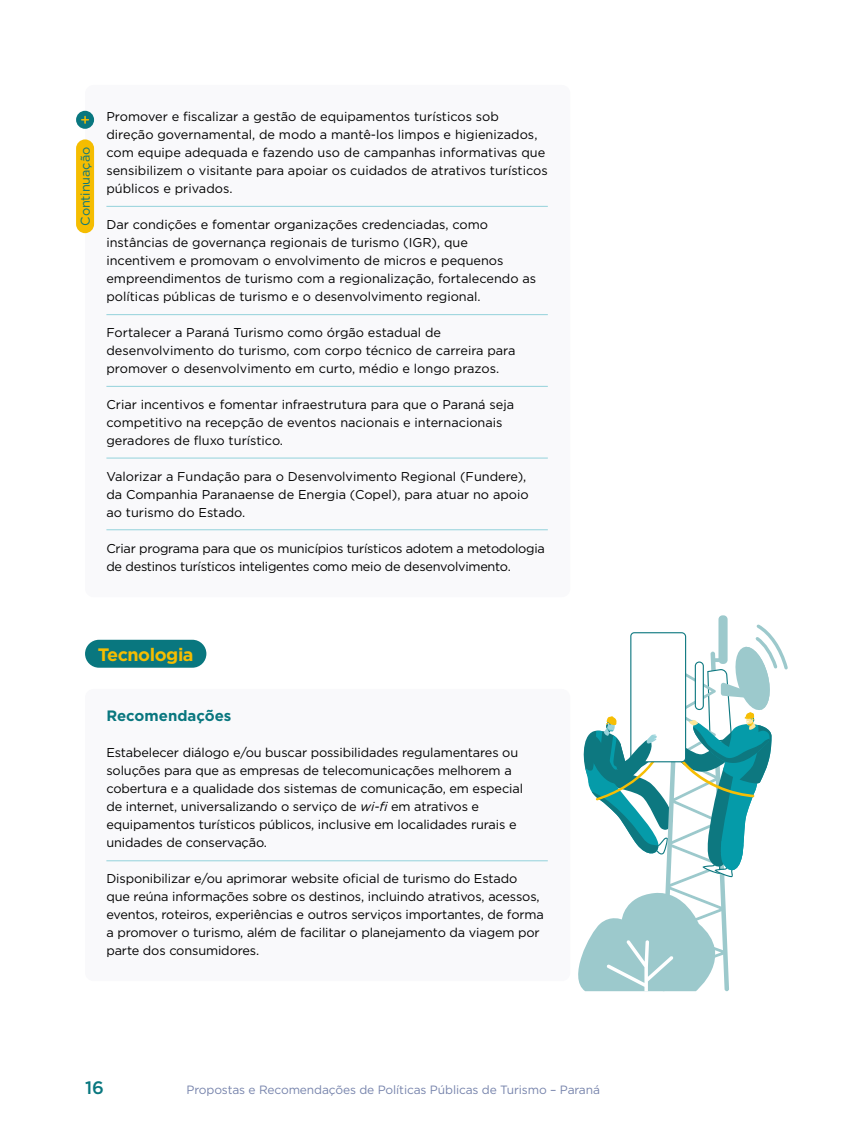
<style>
.page{position:relative;width:859px;height:1132px;background:#fff}
.page>*{position:absolute;margin:0;border:0;box-sizing:border-box;transform-origin:0 0}
.t1{font:700 18px "Gotham";letter-spacing:-.025em;color:#f5bd01}
.t2{font:500 18px "Gotham";color:#09777f}
.t3{font:700 15px "Gotham";color:#09777f}
.t4{font:12.75px/18px "Gotham";letter-spacing:-.01em;color:#000}
.t5{font:12.75px "Gotham";letter-spacing:-.01em;color:#09777f}
.t6{font:12px "Gotham";letter-spacing:-.01em;color:#7784ac}
.s1{font-style:italic}
</style>
<div class="page">
<div style="left:85px;top:688px;width:485px;height:292px;background:#f9f9fb;border-radius:9px"></div>
<hr style="left:106px;top:860px;width:442px;height:1px;background:#93d2db">
<div style="left:85px;top:639px;width:121px;height:28px;background:#09777f;border-radius:14px"></div>
<div style="left:85px;top:85px;width:485px;height:512px;background:#f9f9fb;border-radius:9px"></div>
<hr style="left:106px;top:206px;width:442px;height:1px;background:#93d2db">
<hr style="left:106px;top:314px;width:442px;height:1px;background:#93d2db">
<hr style="left:106px;top:386px;width:442px;height:1px;background:#93d2db">
<hr style="left:106px;top:457px;width:442px;height:1px;background:#93d2db">
<hr style="left:106px;top:529px;width:442px;height:1px;background:#93d2db">
<div style="left:76px;top:111px;width:18px;height:18px;background:#09777f;border-radius:50%"></div>
<svg style="left:82px;top:116px;width:6px;height:7px"></svg>
<div style="left:76px;top:139px;width:18px;height:94px;background:#f5bd01;border-radius:9px"></div>
<div style="left:718px;top:615px;width:10px;height:48px;background:#9cc9cc;border-radius:4px"></div>
<svg style="left:578px;top:621px;width:210px;height:369px"></svg>
<p class="t5" style="left:77px;top:225px;width:80px;rotate:-90deg">Continuação</p>
<p class="t4" style="left:106px;top:107px;width:443px">Promover e fiscalizar a gestão de equipamentos turísticos sob direção governamental, de modo a mantê-los limpos e higienizados, com equipe adequada e fazendo uso de campanhas informativas que sensibilizem o visitante para apoiar os cuidados de atrativos turísticos públicos e privados.</p>
<p class="t4" style="left:106px;top:215px;width:431px">Dar condições e fomentar organizações credenciadas, como instâncias de governança regionais de turismo (IGR), que incentivem e promovam o envolvimento de micros e pequenos empreendimentos de turismo com a regionalização, fortalecendo as políticas públicas de turismo e o desenvolvimento regional.</p>
<p class="t4" style="left:106px;top:323px;width:411px">Fortalecer a Paraná Turismo como órgão estadual de desenvolvimento do turismo, com corpo técnico de carreira para promover o desenvolvimento em curto, médio e longo prazos.</p>
<p class="t4" style="left:106px;top:395px;width:409px">Criar incentivos e fomentar infraestrutura para que o Paraná seja competitivo na recepção de eventos nacionais e internacionais geradores de fluxo turístico.</p>
<p class="t4" style="left:106px;top:467px;width:424px">Valorizar a Fundação para o Desenvolvimento Regional (Fundere), da Companhia Paranaense de Energia (Copel), para atuar no apoio ao turismo do Estado.</p>
<p class="t4" style="left:106px;top:539px;width:440px">Criar programa para que os municípios turísticos adotem a metodologia de destinos turísticos inteligentes como meio de desenvolvimento.</p>
<h1 class="t1" style="left:98px;top:642px;width:97px">Tecnologia</h1>
<p class="t3" style="left:106px;top:705px;width:127px">Recomendações</p>
<p class="t4" style="left:106px;top:743px;width:418px">Estabelecer diálogo e/ou buscar possibilidades regulamentares ou soluções para que as empresas de telecomunicações melhorem a cobertura e a qualidade dos sistemas de comunicação, em especial de internet, universalizando o serviço de <span class="s1">wi-fi</span> em atrativos e equipamentos turísticos públicos, inclusive em localidades rurais e unidades de conservação.</p>
<p class="t4" style="left:106px;top:869px;width:439px">Disponibilizar e/ou aprimorar website oficial de turismo do Estado que reúna informações sobre os destinos, incluindo atrativos, acessos, eventos, roteiros, experiências e outros serviços importantes, de forma a promover o turismo, além de facilitar o planejamento da viagem por parte dos consumidores.</p>
<h1 class="t2" style="left:85px;top:1075px;width:20px">16</h1>
<p class="t6" style="left:186px;top:1081px;width:415px">Propostas e Recomendações de Políticas Públicas de Turismo – Paraná</p>
</div>
